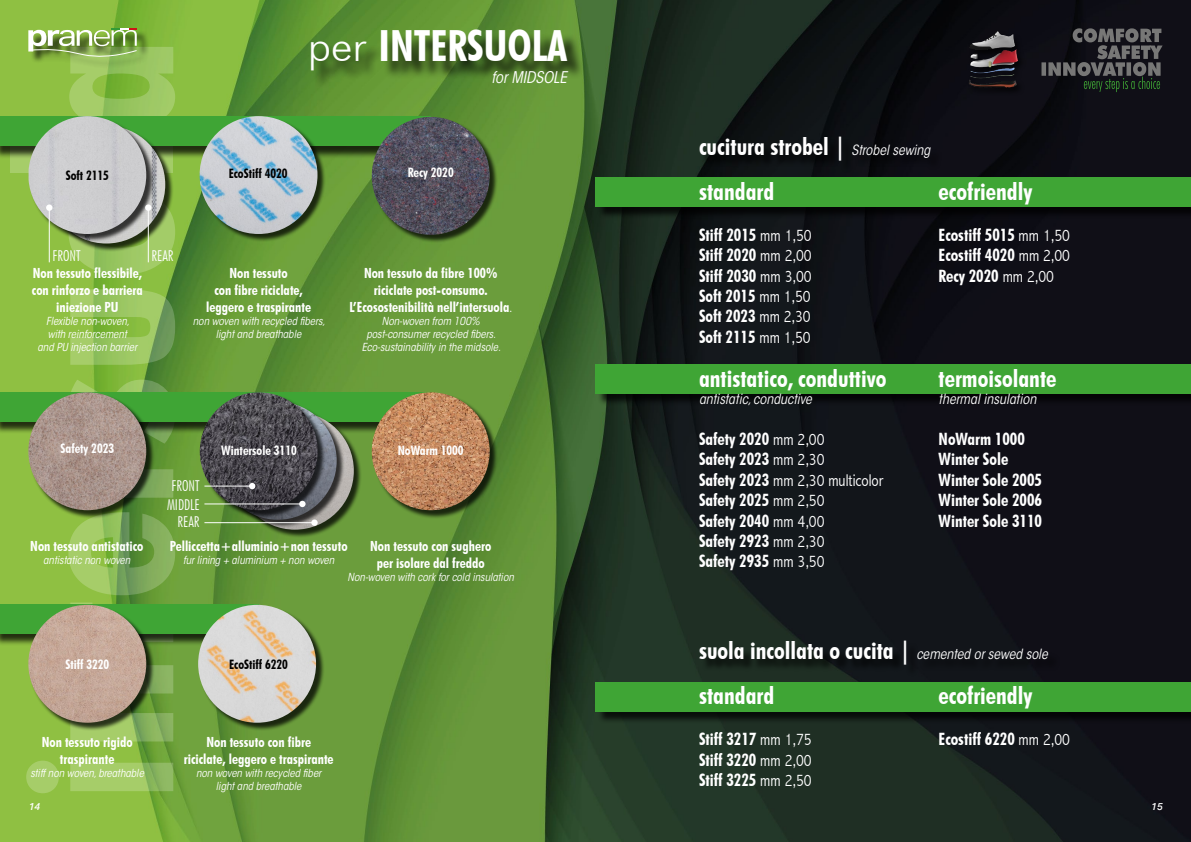
<style>
.page{position:relative;width:1191px;height:842px;background:#fff}
.page>*{position:absolute;margin:0;border:0;box-sizing:border-box;transform-origin:0 0}
.t1{font:700 condensed 215px "Futura BT";color:#fff}
.t2{font:700 condensed 43px "Futura BT";color:#fff}
.t3{font:700 condensed 24px/44.6px "Futura BT";color:#fff}
.t4{font:700 condensed 17px/20.4px "Futura BT";color:#fff;text-align:justify}
.t5{font:300 condensed 17px "Abadi";color:#fff}
.t6{font:italic condensed 16px "ITC Avant Garde Std";color:#fff}
.t7{font:300 condensed 15px "Futura BT";color:#fff}
.t8{font:700 condensed 14px/16.8px "Futura BT";color:#fff;text-align:center}
.t9{font:italic condensed 14px "ITC Avant Garde Std";color:#fff}
.t10{font:700 condensed 13px "Futura BT";color:#fff}
.t11{font:700 condensed 13px "Futura BT";color:#000}
.t12{font:italic condensed 11px/13.2px "ITC Avant Garde Std";color:#fff;text-align:center}
.t13{font:italic 500 10px "Aktiv Grotesk";color:#fff}
.s1{font-weight:300;font-stretch:normal}
.s2{font-weight:300}
.s3{font-family:"ITC Avant Garde Std";font-weight:400;font-style:italic;font-size:14px}
.s4{font-family:"Abadi";font-weight:300}
.s5{font-family:"Futura BT";font-weight:700}
</style>
<div class="page">
<img style="left:0;top:0;width:1191px;height:842px">
<div style="left:597px;top:179px;width:594px;height:40px;background:#000;opacity:.75"></div>
<div style="left:595px;top:177px;width:596px;height:30px;background:#3fa535"></div>
<div style="left:313px;top:32px;width:272px;height:56px;background:#000;opacity:.75"></div>
<div style="left:701px;top:139px;width:241px;height:34px;background:#0c0e12"></div>
<div style="left:597px;top:683px;width:594px;height:40px;background:#000;opacity:.75"></div>
<div style="left:595px;top:682px;width:596px;height:29px;background:#3fa535"></div>
<div style="left:701px;top:643px;width:359px;height:34px;background:#000;opacity:.75"></div>
<svg style="left:1041px;top:28px;width:121px;height:64px;background:#313335"></svg>
<div style="left:30px;top:30px;width:119px;height:39px;background:#000;opacity:.75"></div>
<svg style="left:28px;top:28px;width:109px;height:30px"></svg>
<div style="left:597px;top:366px;width:594px;height:40px;background:#000;opacity:.75"></div>
<div style="left:595px;top:364px;width:596px;height:29px;background:#3fa535"></div>
<div style="left:0;top:119px;width:443px;height:39px;background:#000;opacity:.75"></div>
<div style="left:0;top:117px;width:431px;height:29px;background:#3fa535"></div>
<div style="left:373px;top:118px;width:125px;height:125px;background:#000;opacity:.75"></div>
<img style="left:372px;top:117px;width:118px;height:118px;border-radius:59px">
<div style="left:0;top:394px;width:443px;height:40px;background:#000;opacity:.75"></div>
<div style="left:0;top:392px;width:431px;height:29px;background:#3fa535"></div>
<div style="left:30px;top:393px;width:125px;height:126px;background:#000;opacity:.75"></div>
<img style="left:28px;top:392px;width:118px;height:118px;border-radius:59px">
<div style="left:0;top:606px;width:271px;height:40px;background:#000;opacity:.75"></div>
<div style="left:0;top:605px;width:258px;height:29px;background:#3fa535"></div>
<div style="left:373px;top:393px;width:125px;height:126px;background:#000;opacity:.75"></div>
<img style="left:372px;top:392px;width:118px;height:118px;border-radius:59px">
<div style="left:30px;top:606px;width:125px;height:125px;background:#000;opacity:.75"></div>
<img style="left:28px;top:605px;width:118px;height:118px;border-radius:59px">
<div style="left:199px;top:606px;width:126px;height:125px;background:#000;opacity:.75"></div>
<img style="left:198px;top:605px;width:118px;height:118px;border-radius:59px">
<div style="left:201px;top:117px;width:125px;height:125px;background:#000;opacity:.75"></div>
<img style="left:200px;top:116px;width:117px;height:118px;border-radius:59px">
<div style="left:967px;top:30px;width:58px;height:66px;background:#0c0c13"></div>
<img style="left:968px;top:28px;width:50px;height:60px">
<div style="left:49px;top:127px;width:125px;height:125px;background:#000;opacity:.75"></div>
<img style="left:47px;top:126px;width:118px;height:118px;border-radius:59px">
<div style="left:30px;top:117px;width:125px;height:125px;background:#000;opacity:.75"></div>
<div style="left:29px;top:116px;width:117px;height:118px;background:#cdcdcf;border-radius:58px"></div>
<hr style="left:49px;top:208px;width:1px;height:54px;background:#fff">
<div style="left:46px;top:204px;width:6px;height:7px;background:#fff;border-radius:50%"></div>
<hr style="left:148px;top:208px;width:1px;height:54px;background:#fff">
<div style="left:145px;top:204px;width:6px;height:7px;background:#fff;border-radius:50%"></div>
<div style="left:237px;top:413px;width:125px;height:125px;background:#000;opacity:.75"></div>
<img style="left:236px;top:412px;width:118px;height:118px;border-radius:59px">
<div style="left:220px;top:403px;width:125px;height:125px;background:#000;opacity:.75"></div>
<img style="left:219px;top:402px;width:118px;height:118px;border-radius:59px">
<div style="left:201px;top:393px;width:125px;height:126px;background:#000;opacity:.75"></div>
<img style="left:200px;top:392px;width:118px;height:118px;border-radius:59px">
<hr style="left:204px;top:486px;width:48px;height:1px;background:#fff">
<svg style="left:249px;top:483px;width:6px;height:6px"></svg>
<hr style="left:204px;top:503px;width:98px;height:1px;background:#fff">
<svg style="left:299px;top:501px;width:6px;height:6px"></svg>
<hr style="left:204px;top:522px;width:110px;height:1px;background:#fff">
<div style="left:311px;top:519px;width:7px;height:7px;background:#fff;border-radius:50%"></div>
<h2 class="t2" style="left:308px;top:20px;width:261px"><span class="s1">per</span> INTERSUOLA</h2>
<h1 class="t1" style="left:-34px;top:802px;width:768px;rotate:-90deg">intersuola</h1>
<p class="t6" style="left:491px;top:68px;width:77px">for MIDSOLE</p>
<p class="t10" style="left:408px;top:165px;width:47px">Recy 2020</p>
<p class="t11" style="left:229px;top:165px;width:60px">EcoStiff 4020</p>
<p class="t11" style="left:66px;top:167px;width:45px">Soft 2115</p>
<p class="t7" style="left:52px;top:247px;width:30px">FRONT</p>
<p class="t7" style="left:151px;top:247px;width:24px">REAR</p>
<p class="t8" style="left:32px;top:265px;width:112px">Non tessuto flessibile, con rinforzo e barriera iniezione PU</p>
<p class="t12" style="left:38px;top:315px;width:101px">Flexible non-woven, with reinforcement<br>and PU injection barrier</p>
<p class="t8" style="left:349px;top:265px;width:164px">Non tessuto da fibre 100% riciclate post-consumo.<br>L’Ecosostenibilità nell’intersuola<span class="s2">.</span></p>
<p class="t12" style="left:362px;top:315px;width:141px">Non-woven from 100% post-consumer recycled fibers.<br>Eco-sustainability in the midsole.</p>
<p class="t8" style="left:206px;top:265px;width:106px">Non tessuto<br>con fibre riciclate, leggero e traspirante</p>
<p class="t12" style="left:193px;top:315px;width:134px">non woven with recycled fibers, light and breathable</p>
<p class="t10" style="left:60px;top:441px;width:55px">Safety 2023</p>
<p class="t10" style="left:398px;top:443px;width:67px">NoWarm 1000</p>
<p class="t10" style="left:221px;top:442px;width:77px">Wintersole 3110</p>
<p class="t7" style="left:171px;top:477px;width:30px">FRONT</p>
<p class="t7" style="left:178px;top:513px;width:24px">REAR</p>
<p class="t7" style="left:167px;top:495px;width:34px">MIDDLE</p>
<p class="t8" style="left:170px;top:537px;width:179px">Pelliccetta+alluminio+non tessuto</p>
<p class="t12" style="left:183px;top:554px;width:153px">fur lining + aluminium + non woven</p>
<p class="t8" style="left:370px;top:537px;width:123px">Non tessuto con sughero per isolare dal freddo</p>
<p class="t12" style="left:347px;top:570px;width:168px">Non-woven with cork for cold insulation</p>
<p class="t8" style="left:30px;top:537px;width:115px">Non tessuto antistatico</p>
<p class="t12" style="left:43px;top:554px;width:89px">antistatic non woven</p>
<p class="t10" style="left:65px;top:656px;width:45px">Stiff 3220</p>
<p class="t11" style="left:229px;top:656px;width:60px">EcoStiff 6220</p>
<p class="t8" style="left:184px;top:733px;width:151px">Non tessuto con fibre riciclate, leggero e traspirante</p>
<p class="t12" style="left:196px;top:766px;width:127px">non woven with recycled fiber light and breathable</p>
<p class="t8" style="left:42px;top:733px;width:92px">Non tessuto rigido traspirante</p>
<p class="t12" style="left:30px;top:766px;width:115px">stiff non woven, breathable</p>
<h3 class="t3" style="left:699px;top:124px;width:233px">cucitura strobel | <span class="s3">Strobel sewing </span>standard</h3>
<p class="t4" style="left:699px;top:224px;width:114px">Stiff 2015 <span class="s4">mm 1,50<br></span>Stiff 2020 <span class="s4">mm 2,00<br></span>Stiff 2030 <span class="s4">mm 3,00<br></span>Soft 2015 <span class="s4">mm 1,50<br></span>Soft 2023 <span class="s4">mm 2,30<br></span>Soft 2115 <span class="s4">mm 1,50</span></p>
<h3 class="t3" style="left:938px;top:169px;width:95px">ecofriendly</h3>
<p class="t4" style="left:938px;top:224px;width:133px">Ecostiff 5015 <span class="s4">mm 1,50<br></span>Ecostiff 4020 <span class="s4">mm 2,00<br></span>Recy 2020 <span class="s4">mm 2,00</span></p>
<h3 class="t3" style="left:699px;top:356px;width:189px">antistatico, conduttivo</h3>
<p class="t9" style="left:699px;top:391px;width:114px">antistatic, conductive</p>
<p class="t4" style="left:699px;top:428px;width:127px">Safety 2020 <span class="s4">mm 2,00<br></span>Safety 2023 <span class="s4">mm 2,30</span></p>
<p class="t5" style="left:699px;top:470px;width:186px"><span class="s5">Safety 2023</span> mm 2,30 multicolor</p>
<p class="t4" style="left:699px;top:490px;width:127px">Safety 2025 <span class="s4">mm 2,50<br></span>Safety 2040 <span class="s4">mm 4,00<br></span>Safety 2923 <span class="s4">mm 2,30<br></span>Safety 2935 <span class="s4">mm 3,50</span></p>
<h3 class="t3" style="left:938px;top:356px;width:119px">termoisolante</h3>
<p class="t9" style="left:938px;top:391px;width:99px">thermal insulation</p>
<p class="t4" style="left:938px;top:428px;width:105px;text-align:left">NoWarm 1000<br>Winter Sole<br>Winter Sole 2005<br>Winter Sole 2006<br>Winter Sole 3110</p>
<h3 class="t3" style="left:699px;top:627px;width:350px;line-height:45.5px">suola incollata o cucita | <span class="s3">cemented or sewed sole </span>standard</h3>
<p class="t4" style="left:699px;top:729px;width:114px">Stiff 3217 <span class="s4">mm 1,75<br></span>Stiff 3220 <span class="s4">mm 2,00<br></span>Stiff 3225 <span class="s4">mm 2,50</span></p>
<h3 class="t3" style="left:938px;top:673px;width:95px">ecofriendly</h3>
<p class="t4" style="left:938px;top:729px;width:133px">Ecostiff 6220 <span class="s4">mm 2,00</span></p>
<p class="t13" style="left:28px;top:800px;width:13px">14</p>
<p class="t13" style="left:1150px;top:800px;width:13px">15</p>
</div>
